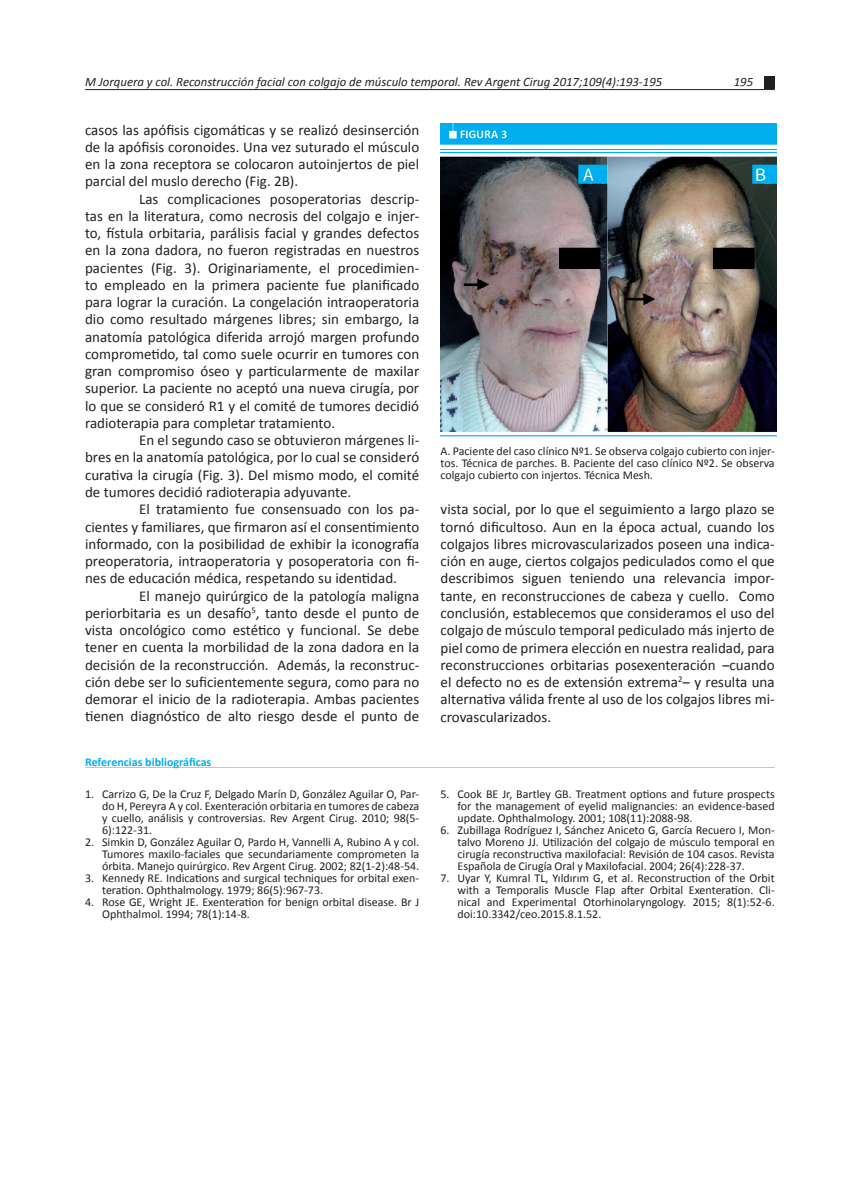
<style>
.page{position:relative;width:851px;height:1191px;background:#fff}
.page>*{position:absolute;margin:0;border:0;box-sizing:border-box;transform-origin:0 0}
.Texto_GRAL{font:15px/17.2px "Calibri";color:#231f20;text-align:justify}
.t1{font:italic 12.75px "Calibri";color:#231f20}
.Bibliografia-SAngria{font:12px/12px "Calibri";color:#231f20;text-align:justify}
.Texto_GRAL-2{font:12px/12px "Calibri";color:#231f20;text-align:justify}
.Texto_GRAL-3{font:700 12px "Calibri";color:#00aeef}
</style>
<div class="page">
<img style="left:440px;top:123px;width:336px;height:314px">
<hr style="left:85px;top:767px;width:689px;height:1px;background:#a0cfee">
<div style="left:763px;top:76px;width:11px;height:13px;background:#231f20"></div>
<hr style="left:85px;top:89px;width:689px;height:1px;background:#231f20">
<p class="t1" style="left:85px;top:73px;width:578px">M Jorquera y col. Reconstrucción facial con colgajo de músculo temporal. Rev Argent Cirug 2017;109(4):193-195</p>
<p class="t1" style="left:733px;top:73px;width:21px">195</p>
<p class="Texto_GRAL" style="left:85px;top:121px;width:335px">casos las apófisis cigomáticas y se realizó desinserción de la apófisis coronoides. Una vez suturado el músculo en la zona receptora se colocaron autoinjertos de piel parcial del muslo derecho (Fig. 2B).</p>
<p class="Texto_GRAL" style="left:85px;top:190px;width:335px;text-indent:54px">Las complicaciones posoperatorias descrip&shy;tas en la literatura, como necrosis del colgajo e injer&shy;to, fístula orbitaria, parálisis facial y grandes defectos en la zona dadora, no fueron registradas en nuestros pacientes (Fig. 3). Originariamente, el procedimien&shy;to empleado en la primera paciente fue planificado para lograr la curación. La congelación intraoperatoria dio como resultado márgenes libres; sin embargo, la anatomía patológica diferida arrojó margen profundo comprometido, tal como suele ocurrir en tumores con gran compromiso óseo y particularmente de maxilar superior. La paciente no aceptó una nueva cirugía, por lo que se consideró R1 y el comité de tumores decidió radioterapia para completar tratamiento.</p>
<p class="Texto_GRAL" style="left:85px;top:432px;width:335px;text-indent:54px">En el segundo caso se obtuvieron márgenes li&shy;bres en la anatomía patológica, por lo cual se consideró curativa la cirugía (Fig. 3). Del mismo modo, el comité de tumores decidió radioterapia adyuvante.</p>
<p class="Texto_GRAL" style="left:85px;top:501px;width:335px;text-indent:54px">El tratamiento fue consensuado con los pa&shy;cientes y familiares, que firmaron así el consentimiento informado, con la posibilidad de exhibir la iconografía preoperatoria, intraoperatoria y posoperatoria con fi&shy;nes de educación médica, respetando su identidad.</p>
<p class="Texto_GRAL" style="left:85px;top:587px;width:335px;text-indent:54px">El manejo quirúrgico de la patología maligna periorbitaria es un desafío<sup>5</sup>, tanto desde el punto de vista oncológico como estético y funcional. Se debe tener en cuenta la morbilidad de la zona dadora en la decisión de la reconstrucción. Además, la reconstruc&shy;ción debe ser lo suficientemente segura, como para no demorar el inicio de la radioterapia. Ambas pacientes tienen diagnóstico de alto riesgo desde el punto de</p>
<p class="Texto_GRAL-3" style="left:85px;top:754px;width:128px">Referencias bibliográficas</p>
<p class="Bibliografia-SAngria" style="left:102px;top:787px;width:318px;text-indent:-17px">1. Carrizo G, De la Cruz F, Delgado Marín D, González Aguilar O, Par&shy;do H, Pereyra A y col. Exenteración orbitaria en tumores de cabeza y cuello, análisis y controversias. Rev Argent Cirug. 2010; 98(5- 6):122-31.</p>
<p class="Bibliografia-SAngria" style="left:102px;top:835px;width:318px;text-indent:-17px">2. Simkin D, González Aguilar O, Pardo H, Vannelli A, Rubino A y col.<br>Tumores maxilo-faciales que secundariamente comprometen la órbita. Manejo quirúrgico. Rev Argent Cirug. 2002; 82(1-2):48-54.</p>
<p class="Bibliografia-SAngria" style="left:102px;top:872px;width:318px;text-indent:-17px">3. Kennedy RE. Indications and surgical techniques for orbital exen&shy;teration. Ophthalmology. 1979; 86(5):967-73.</p>
<p class="Bibliografia-SAngria" style="left:102px;top:896px;width:318px;text-indent:-17px">4. Rose GE, Wright JE. Exenteration for benign orbital disease. Br J<br>Ophthalmol. 1994; 78(1):14-8.</p>
<p class="Texto_GRAL-2" style="left:440px;top:445px;width:335px">A. Paciente del caso clínico Nº1. Se observa colgajo cubierto con injer&shy;tos. Técnica de parches. B. Paciente del caso clínico Nº2. Se observa colgajo cubierto con injertos. Técnica Mesh.</p>
<p class="Texto_GRAL" style="left:440px;top:501px;width:335px">vista social, por lo que el seguimiento a largo plazo se tornó dificultoso. Aun en la época actual, cuando los colgajos libres microvascularizados poseen una indica&shy;ción en auge, ciertos colgajos pediculados como el que describimos siguen teniendo una relevancia impor&shy;tante, en reconstrucciones de cabeza y cuello. Como conclusión, establecemos que consideramos el uso del colgajo de músculo temporal pediculado más injerto de piel como de primera elección en nuestra realidad, para reconstrucciones orbitarias posexenteración ‒cuando el defecto no es de extensión extrema<sup>2</sup>‒ y resulta una alternativa válida frente al uso de los colgajos libres mi&shy;crovascularizados.</p>
<p class="Bibliografia-SAngria" style="left:457px;top:787px;width:318px;text-indent:-17px">5. Cook BE Jr, Bartley GB. Treatment options and future prospects for the management of eyelid malignancies: an evidence-based update. Ophthalmology. 2001; 108(11):2088-98.</p>
<p class="Bibliografia-SAngria" style="left:457px;top:823px;width:318px;text-indent:-17px">6. Zubillaga Rodríguez I, Sánchez Aniceto G, García Recuero I, Mon&shy;talvo Moreno JJ. Utilización del colgajo de músculo temporal en cirugía reconstructiva maxilofacial: Revisión de 104 casos. Revista Española de Cirugía Oral y Maxilofacial. 2004; 26(4):228-37.</p>
<p class="Bibliografia-SAngria" style="left:457px;top:871px;width:318px;text-indent:-17px">7. Uyar Y, Kumral TL, Yıldırım G, et al. Reconstruction of the Orbit with a Temporalis Muscle Flap after Orbital Exenteration. Cli&shy;nical and Experimental Otorhinolaryngology. 2015; 8(1):52-6. doi:10.3342/ceo.2015.8.1.52.</p>
</div>
